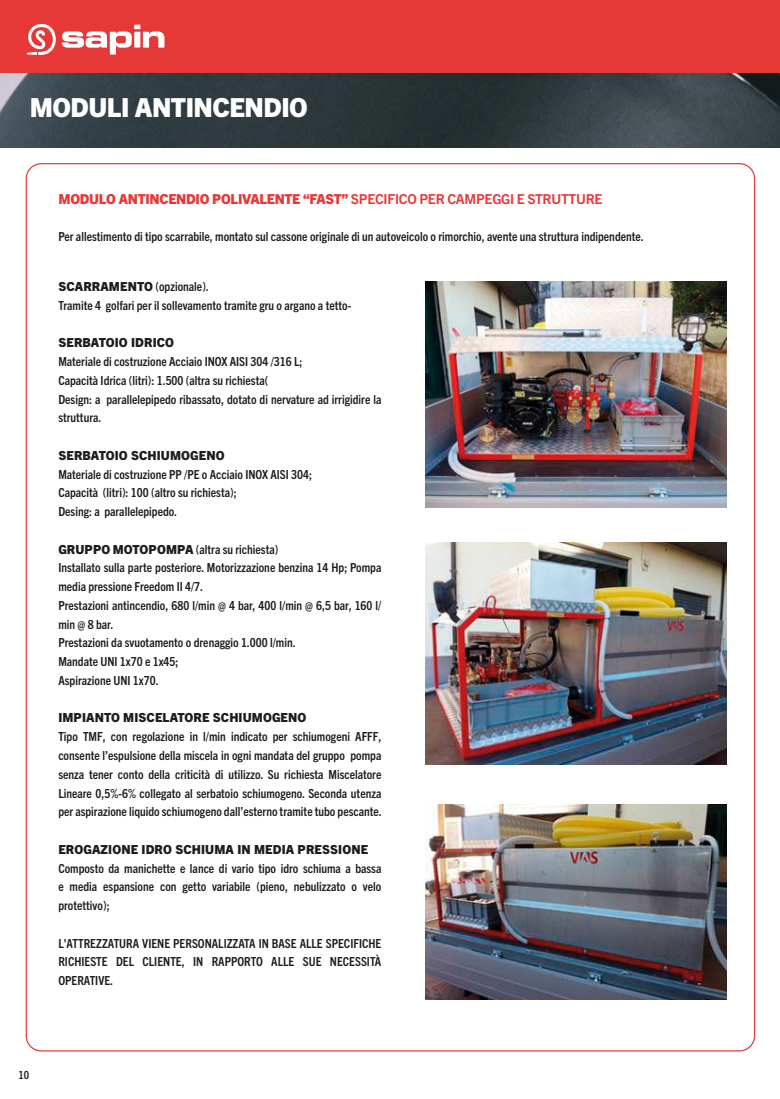
<style>
.page{position:relative;width:780px;height:1099px;background:#fff}
.page>*{position:absolute;margin:0;border:0;box-sizing:border-box;transform-origin:0 0}
.t1{font:800 26.25px "Trade Gothic Next LT Pro";letter-spacing:-.02em;color:#fff}
.t2{font:800 13.75px "Trade Gothic Next LT Pro";letter-spacing:-.02em;color:#e73838}
.t3{font:700 condensed 12.5px/18.8px "Trade Gothic Next LT Pro";color:#1d1d1b}
.t4{font:800 12.5px "Trade Gothic Next LT Pro";letter-spacing:.01em;color:#1d1d1b}
.t5{font:700 condensed 11.25px "Trade Gothic Next LT Pro";color:#1d1d1b}
.s1{font-weight:700}
.s2{font-weight:800;font-stretch:normal}
</style>
<div class="page">
<div style="left:0;top:0;width:780px;height:74px;background:#e73838"></div>
<svg style="left:27px;top:24px;width:29px;height:31px"></svg>
<svg style="left:62px;top:25px;width:102px;height:30px"></svg>
<img style="left:0;top:74px;width:780px;height:74px">
<img style="left:425px;top:281px;width:301px;height:226px">
<img style="left:425px;top:542px;width:301px;height:222px">
<img style="left:425px;top:804px;width:301px;height:195px">
<p class="t1" style="left:30px;top:89px;width:280px">MODULI ANTINCENDIO</p>
<p class="t2" style="left:58px;top:189px;width:545px">MODULO ANTINCENDIO POLIVALENTE “FAST” <span class="s1">SPECIFICO PER CAMPEGGI E STRUTTURE</span></p>
<p class="t3" style="left:58px;top:227px;width:586px">Per allestimento di tipo scarrabile, montato sul cassone originale di un autoveicolo o rimorchio, avente una struttura indipendente.</p>
<p class="t3" style="left:58px;top:276px;width:152px"><span class="s2">SCARRAMENTO</span> (opzionale).</p>
<p class="t3" style="left:58px;top:295px;width:295px">Tramite 4 golfari per il sollevamento tramite gru o argano a tetto-</p>
<p class="t4" style="left:58px;top:334px;width:117px">SERBATOIO IDRICO</p>
<p class="t3" style="left:58px;top:351px;width:245px">Materiale di costruzione Acciaio INOX AISI 304 /316 L;</p>
<p class="t3" style="left:58px;top:370px;width:211px">Capacità Idrica (litri): 1.500 (altra su richiesta(</p>
<p class="t3" style="left:58px;top:389px;width:324px">Design: a parallelepipedo ribassato, dotato di nervature ad irrigidire la struttura.</p>
<p class="t4" style="left:58px;top:446px;width:168px">SERBATOIO SCHIUMOGENO</p>
<p class="t3" style="left:58px;top:464px;width:255px">Materiale di costruzione PP /PE o Acciaio INOX AISI 304;</p>
<p class="t3" style="left:58px;top:482px;width:180px">Capacità (litri): 100 (altro su richiesta);</p>
<p class="t3" style="left:58px;top:501px;width:120px">Desing: a parallelepipedo.</p>
<p class="t3" style="left:58px;top:539px;width:221px"><span class="s2">GRUPPO MOTOPOMPA</span> (altra su richiesta)</p>
<p class="t3" style="left:58px;top:557px;width:324px">Installato sulla parte posteriore. Motorizzazione benzina 14 Hp; Pompa media pressione Freedom II 4/7.</p>
<p class="t3" style="left:58px;top:595px;width:324px">Prestazioni antincendio, 680 l/min @ 4 bar, 400 l/min @ 6,5 bar, 160 l/ min @ 8 bar.</p>
<p class="t3" style="left:58px;top:632px;width:239px">Prestazioni da svuotamento o drenaggio 1.000 l/min.</p>
<p class="t3" style="left:58px;top:651px;width:121px">Mandate UNI 1x70 e 1x45;</p>
<p class="t3" style="left:58px;top:670px;width:102px">Aspirazione UNI 1x70.</p>
<p class="t4" style="left:58px;top:709px;width:249px">IMPIANTO MISCELATORE SCHIUMOGENO</p>
<p class="t3" style="left:58px;top:726px;width:325px;text-align:justify">Tipo TMF, con regolazione in l/min indicato per schiumogeni AFFF, consente l’espulsione della miscela in ogni mandata del gruppo pompa senza tener conto della criticità di utilizzo. Su richiesta Miscelatore Lineare 0,5%-6% collegato al serbatoio schiumogeno. Seconda utenza per aspirazione liquido schiumogeno dall’esterno tramite tubo pescante.</p>
<p class="t4" style="left:58px;top:840px;width:311px">EROGAZIONE IDRO SCHIUMA IN MEDIA PRESSIONE</p>
<p class="t3" style="left:58px;top:857px;width:324px;text-align:justify">Composto da manichette e lance di vario tipo idro schiuma a bassa e media espansione con getto variabile (pieno, nebulizzato o velo protettivo);</p>
<p class="t3" style="left:58px;top:932px;width:324px;text-align:justify">L'ATTREZZATURA VIENE PERSONALIZZATA IN BASE ALLE SPECIFICHE RICHIESTE DEL CLIENTE, IN RAPPORTO ALLE SUE NECESSITÀ OPERATIVE.</p>
<p class="t5" style="left:19px;top:1067px;width:12px">10</p>
</div>
